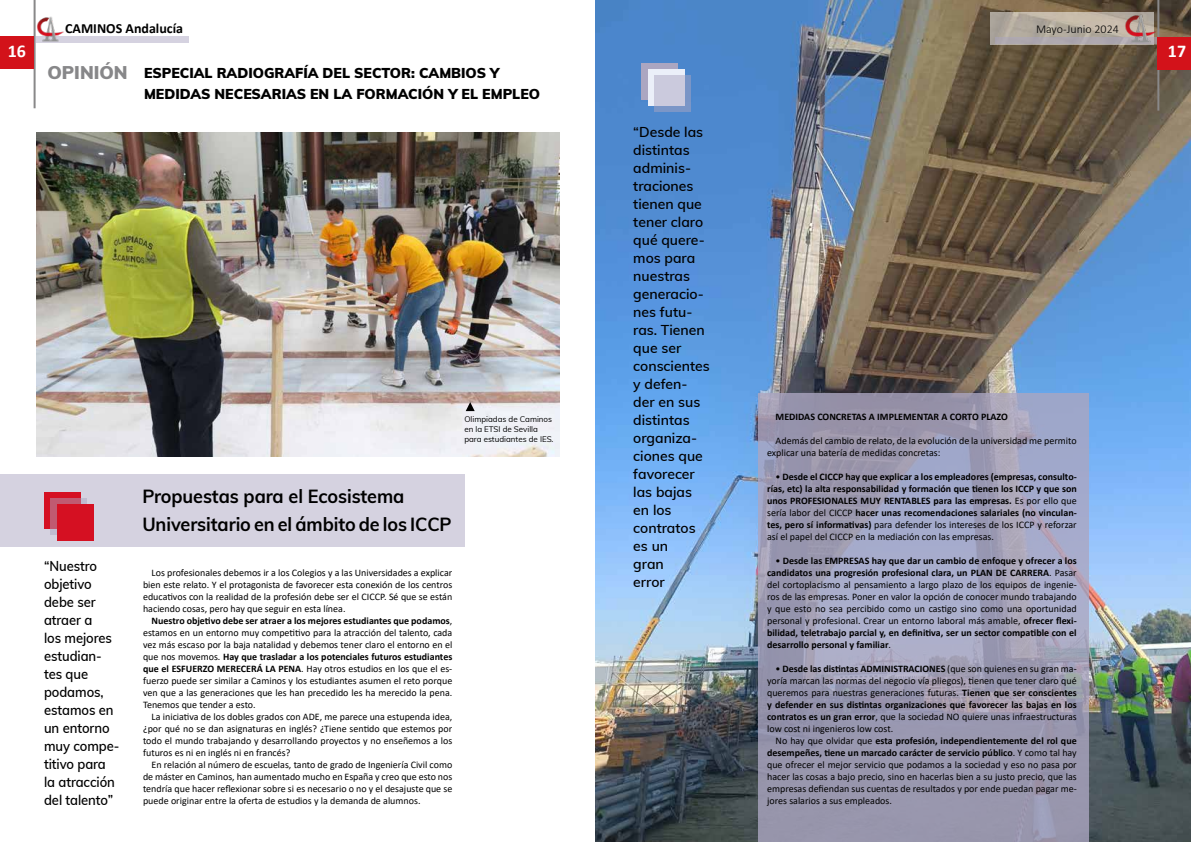
<style>
.page{position:relative;width:1191px;height:842px;background:#fff}
.page>*{position:absolute;margin:0;border:0;box-sizing:border-box;transform-origin:0 0}
.t1{font:700 19px/28px "Muli";letter-spacing:-.005em;color:#000;scale:.95 1}
.t2{font:700 18px "Calibri";color:#fff}
.t3{font:600 14px/18px "Muli";color:#000}
.t4{font:600 14px/18px "Muli";color:#000;scale:.93 1}
.t5{font:900 14px/21px "Muli";color:#000}
.t6{font:700 14px "Calibri";color:#000}
.t7{font:300 12px "Calibri";color:#000}
.t8{font:10px/12px "Calibri";color:#000;text-align:justify}
.t9{font:700 10px/12px "Calibri";color:#000;text-align:justify}
.t10{font:8px/10px "Muli";color:#000}
.s1{font-size:18px;color:#878789}
.s2{font-weight:700}
.s3{font-weight:400}
</style>
<div class="page">
<hr style="left:34px;top:0;width:2px;height:108px;background:#898889">
<div style="left:35px;top:36px;width:154px;height:7px;background:#d5d2e0"></div>
<img style="left:35px;top:14px;width:29px;height:30px">
<div style="left:0;top:36px;width:34px;height:32px;background:#d3121a"></div>
<div style="left:0;top:475px;width:465px;height:72px;background:#d5d2e0"></div>
<img style="left:36px;top:132px;width:523px;height:324px">
<div style="left:45px;top:492px;width:36px;height:36px;background:#d51022"></div>
<svg style="left:51px;top:498px;width:36px;height:36px"></svg>
<div style="left:58px;top:505px;width:36px;height:36px;background:#d51022"></div>
<svg style="left:466px;top:402px;width:9px;height:9px"></svg>
<img style="left:595px;top:0;width:596px;height:842px">
<svg style="left:990px;top:13px;width:133px;height:32px;background:#b7aea1"></svg>
<svg style="left:758px;top:393px;width:330px;height:449px;background:#9e9db6"></svg>
<div style="left:642px;top:63px;width:36px;height:36px;background:#aba6c1"></div>
<svg style="left:648px;top:69px;width:36px;height:36px"></svg>
<svg style="left:655px;top:76px;width:36px;height:36px"></svg>
<div style="left:995px;top:38px;width:162px;height:6px;background:#aea7ae"></div>
<hr style="left:1157px;top:0;width:2px;height:111px;background:#898889">
<img style="left:1123px;top:12px;width:35px;height:33px">
<div style="left:1157px;top:37px;width:34px;height:33px;background:#d3121a"></div>
<h2 class="t2" style="left:8px;top:38px;width:20px">16</h2>
<h3 class="t6" style="left:65px;top:18px;width:119px">CAMINOS Andalucía</h3>
<h3 class="t5" style="left:144px;top:62px;width:397px;text-indent:-97px"><span class="s1">OPINIÓN</span> ESPECIAL RADIOGRAFÍA DEL SECTOR: CAMBIOS Y<br>MEDIDAS NECESARIAS EN LA FORMACIÓN Y EL EMPLEO</h3>
<h3 class="t4" style="left:44px;top:556px;width:83px">“Nuestro objetivo debe ser atraer a<br>los mejores estudian&shy;tes que podamos, estamos en un entorno muy compe&shy;titivo para la atracción del talento”</h3>
<p class="t10" style="left:464px;top:414px;width:91px">Olimpiadas de Caminos en la ETSI de Sevilla para estudiantes de IES.</p>
<h1 class="t1" style="left:142px;top:482px;width:327px">Propuestas para el Ecosistema<br>Universitario en el ámbito de los ICCP</h1>
<p class="t8" style="left:143px;top:566px;width:311px;text-indent:8px">Los profesionales debemos ir a los Colegios y a las Universidades a explicar bien este relato. Y el protagonista de favorecer esta conexión de los centros educativos con la realidad de la profesión debe ser el CICCP. Sé que se están haciendo cosas, pero hay que seguir en esta línea.</p>
<p class="t8" style="left:143px;top:614px;width:311px;text-indent:8px"><span class="s2">Nuestro objetivo debe ser atraer a los mejores estudiantes que podamos</span>, estamos en un entorno muy competitivo para la atracción del talento, cada vez más escaso por la baja natalidad y debemos tener claro el entorno en el que nos movemos. <span class="s2">Hay que trasladar a los potenciales futuros estudiantes que el ESFUERZO MERECERÁ LA PENA</span>. Hay otros estudios en los que el es&shy;fuerzo puede ser similar a Caminos y los estudiantes asumen el reto porque ven que a las generaciones que les han precedido les ha merecido la pena.<br>Tenemos que tender a esto.</p>
<p class="t8" style="left:143px;top:710px;width:311px;text-indent:8px">La iniciativa de los dobles grados con ADE, me parece una estupenda idea, ¿por qué no se dan asignaturas en inglés? ¿Tiene sentido que estemos por todo el mundo trabajando y desarrollando proyectos y no enseñemos a los futuros es ni en inglés ni en francés?</p>
<p class="t8" style="left:143px;top:758px;width:311px;text-indent:8px">En relación al número de escuelas, tanto de grado de Ingeniería Civil como de máster en Caminos, han aumentado mucho en España y creo que esto nos tendría que hacer reflexionar sobre si es necesario o no y el desajuste que se puede originar entre la oferta de estudios y la demanda de alumnos.</p>
<p class="t3" style="left:633px;top:122px;width:78px">“Desde las distintas adminis&shy;traciones tienen que tener claro qué quere&shy;mos para nuestras generacio&shy;nes futu&shy;ras. Tienen que ser conscientes y defen&shy;der en sus distintas organiza&shy;ciones que favorecer las bajas en los contratos es un<br>gran<br>error</p>
<p class="t7" style="left:1036px;top:21px;width:84px">Mayo-Junio 2024</p>
<h2 class="t2" style="left:1167px;top:39px;width:20px">17</h2>
<p class="t9" style="left:775px;top:411px;width:234px">MEDIDAS CONCRETAS A IMPLEMENTAR A CORTO PLAZO</p>
<p class="t8" style="left:767px;top:434px;width:311px;text-indent:8px">Además del cambio de relato, de la evolución de la universidad me permito explicar una batería de medidas concretas:</p>
<p class="t9" style="left:767px;top:471px;width:311px;text-indent:8px"><span class="s3">•</span> Desde el CICCP hay que explicar a los empleadores (empresas, consulto&shy;rías, etc) la alta responsabilidad y formación que tienen los ICCP y que son unos PROFESIONALES MUY RENTABLES para las empresas. <span class="s3">Es por ello que sería labor del CICCP</span> hacer unas recomendaciones salariales (no vinculan&shy;tes, pero sí informativas) <span class="s3">para defender los intereses de los ICCP y reforzar así el papel del CICCP en la mediación con las empresas.</span></p>
<p class="t8" style="left:767px;top:554px;width:311px;text-indent:9px">• <span class="s2">Desde las EMPRESAS hay que dar un cambio de enfoque y ofrecer a los candidatos una progresión profesional clara, un PLAN DE CARRERA</span>. Pasar del cortoplacismo al pensamiento a largo plazo de los equipos de ingenie&shy;ros de las empresas. Poner en valor la opción de conocer mundo trabajando y que esto no sea percibido como un castigo sino como una oportunidad personal y profesional. Crear un entorno laboral más amable, <span class="s2">ofrecer flexi&shy;bilidad, teletrabajo parcial y, en definitiva, ser un sector compatible con el desarrollo personal y familiar</span>.</p>
<p class="t8" style="left:767px;top:662px;width:311px;text-indent:8px">• <span class="s2">Desde las distintas ADMINISTRACIONES</span> (que son quienes en su gran ma&shy;yoría marcan las normas del negocio vía pliegos), tienen que tener claro qué queremos para nuestras generaciones futuras. <span class="s2">Tienen que ser conscientes y defender en sus distintas organizaciones que favorecer las bajas en los contratos es un gran error</span>, que la sociedad NO quiere unas infraestructuras low cost ni ingenieros low cost.</p>
<p class="t8" style="left:767px;top:734px;width:311px;text-indent:8px">No hay que olvidar que <span class="s2">esta profesión, independientemente del rol que desempeñes, tiene un marcado carácter de servicio público</span>. Y como tal hay que ofrecer el mejor servicio que podamos a la sociedad y eso no pasa por hacer las cosas a bajo precio, sino en hacerlas bien a su justo precio, que las empresas defiendan sus cuentas de resultados y por ende puedan pagar me&shy;jores salarios a sus empleados.</p>
</div>
